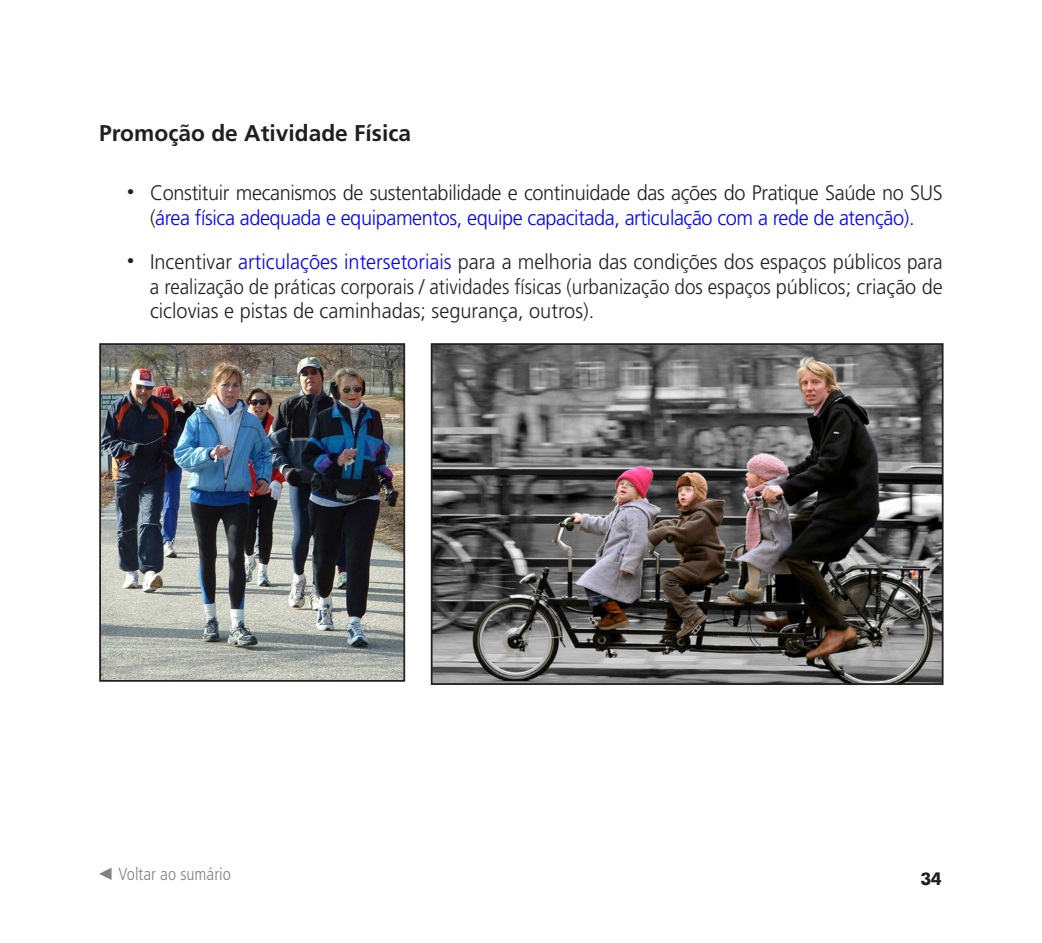
<style>
.page{position:relative;width:1042px;height:943px;background:#fff}
.page>*{position:absolute;margin:0;border:0;box-sizing:border-box;transform-origin:0 0}
.t1{font:700 22.75px "Frutiger LT Std";color:#231f20}
.t2{font:300 21px/24.5px "Frutiger LT Std";letter-spacing:-.02em;color:#231f20;text-align:center;scale:.95 1}
.t3{font:300 condensed 17.5px "Frutiger LT Std";color:#808285}
.t4{font:700 17.5px "Futura BT";color:#231f20}
.s1{font-family:"Sim Sun";font-weight:400}
.s2{color:#00f}
.s3{font-family:"Times New Roman";font-weight:400;font-stretch:normal}
</style>
<div class="page">
<img style="left:102px;top:346px;width:300px;height:332px">
<div style="left:99px;top:343px;width:306px;height:338px;border:2px solid #231f20"></div>
<img style="left:434px;top:346px;width:506px;height:336px">
<div style="left:431px;top:343px;width:512px;height:342px;border:2px solid #231f20"></div>
<p class="t1" style="left:99px;top:119px;width:313px">Promoção de Atividade Física</p>
<p class="t2" style="left:125px;top:181px;width:862px"><span class="s1">•</span> Constituir mecanismos de sustentabilidade e continuidade das ações do Pratique Saúde no SUS (<span class="s2">área física adequada e equipamentos, equipe capacitada, articulação com a rede de atenção).</span></p>
<p class="t2" style="left:150px;top:250px;width:836px;text-align:justify;text-indent:-24px"><span class="s1">•</span> Incentivar <span class="s2">articulações intersetoriais</span> para a melhoria das condições dos espaços públicos para a realização de práticas corporais / atividades físicas (urbanização dos espaços públicos; criação de ciclovias e pistas de caminhadas; segurança, outros).</p>
<p class="t3" style="left:97px;top:864px;width:136px"><span class="s3">◄</span> Voltar ao sumário</p>
<p class="t4" style="left:920px;top:868px;width:23px">34</p>
</div>
